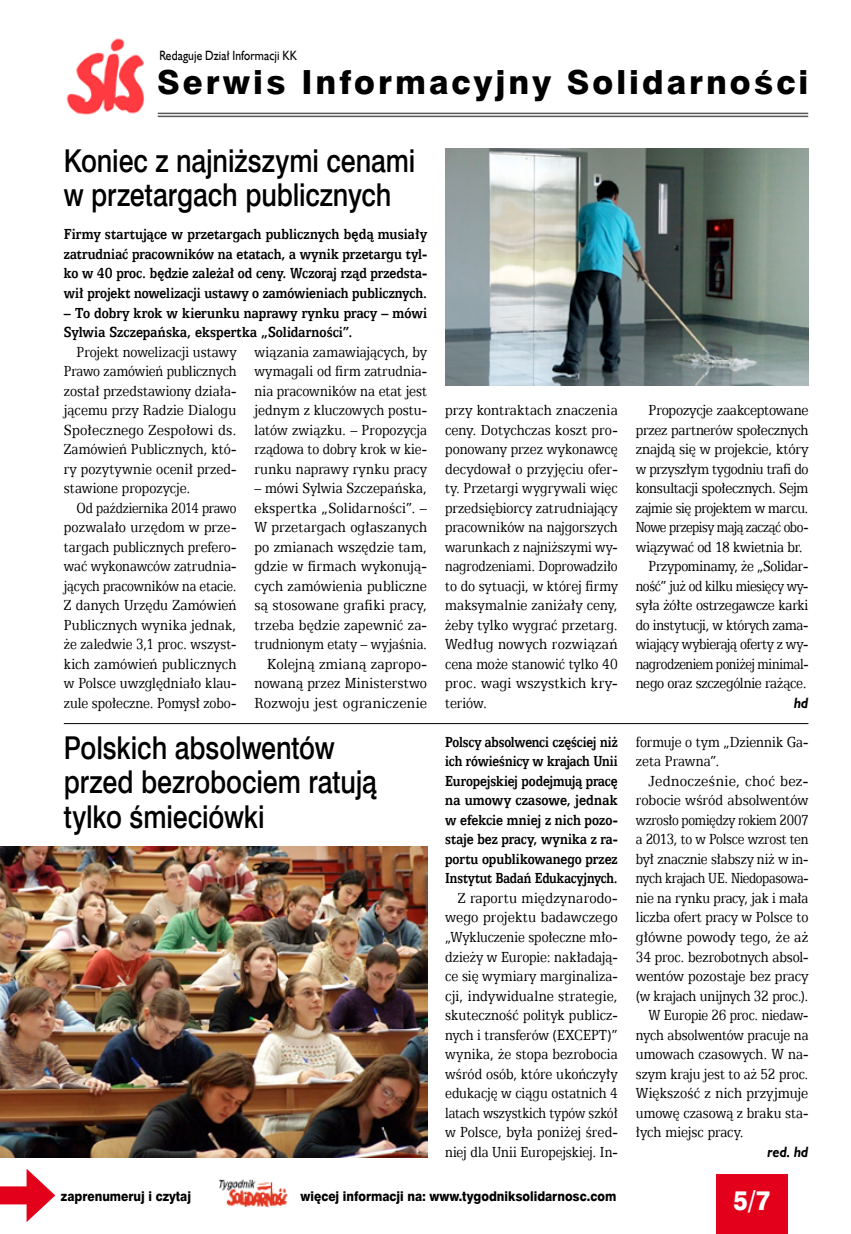
<style>
.page{position:relative;width:851px;height:1234px;background:#fff}
.page>*{position:absolute;margin:0;border:0;box-sizing:border-box;transform-origin:0 0}
.t1{font:33.3px "Swis 721 Hv EU";letter-spacing:.09em;color:#000}
.t2{font:31.5px/34.5px "Swis 721 Md EU";letter-spacing:-.005em;color:#000;scale:.85 1}
.t3{font:27px "Swis 721 Hv EU";color:#fff;scale:.9 1}
.t4{font:16.5px/19.5px "Egyptian 505 EU";letter-spacing:-.005em;color:#000;text-align:justify;scale:.85 1}
.t5{font:16.5px/19.5px "Egyptian 505 EU";letter-spacing:-.005em;color:#000;text-align:justify;scale:.87 1}
.t6{font:16.5px/19.5px "Egyptian 505 EU";letter-spacing:-.005em;color:#000;text-align:justify;scale:.81 1}
.t7{font:700 16.5px/19.5px "Egyptian 505 EU";color:#000;text-align:justify;scale:.85 1}
.t8{font:16.5px/19.5px "Egyptian 505 EU";letter-spacing:-.005em;color:#000;scale:.84 1}
.t9{font:700 16.5px/19.5px "Egyptian 505 EU";color:#000;text-align:justify;scale:.82 1}
.t10{font:16.5px "Egyptian 505 EU";letter-spacing:-.005em;color:#000;scale:.86 1}
.t11{font:16.5px "Egyptian 505 EU";letter-spacing:-.005em;color:#000;scale:.82 1}
.t12{font:16.5px "Egyptian 505 EU";letter-spacing:-.005em;color:#000;scale:.83 1}
.t13{font:16.5px "Egyptian 505 EU";letter-spacing:-.025em;color:#000;scale:.81 1}
.t14{font:16.5px "Egyptian 505 EU";letter-spacing:-.035em;color:#000;scale:.81 1}
.t15{font:16.5px "Egyptian 505 EU";letter-spacing:-.03em;color:#000;scale:.84 1}
.t16{font:16.5px "Egyptian 505 EU";letter-spacing:-.03em;color:#000;scale:.81 1}
.t17{font:16.5px "Egyptian 505 EU";letter-spacing:-.03em;color:#000;scale:.83 1}
.t18{font:16.5px "Egyptian 505 EU";letter-spacing:.02em;color:#000;scale:.89 1}
.t19{font:16.5px "Egyptian 505 EU";letter-spacing:-.005em;color:#000;scale:.89 1}
.t20{font:italic 700 15px "Humanst 521 EU";color:#000;scale:.9 1}
.t21{font:13.5px "Swis 721 Hv EU";color:#000;scale:.9 1}
.t22{font:13.5px "Humanst 521 EU";letter-spacing:.015em;color:#000;scale:.85 1}
</style>
<div class="page">
<div style="left:716px;top:1174px;width:72px;height:59px;background:#e2001a"></div>
<img style="left:219px;top:1179px;width:69px;height:27px">
<div style="left:0;top:1186px;width:38px;height:18px;background:#e2001a"></div>
<svg style="left:27px;top:1169px;width:28px;height:52px"></svg>
<img style="left:66px;top:38px;width:80px;height:77px">
<hr style="left:158px;top:113px;width:650px;height:1px;background:#58585a">
<hr style="left:158px;top:116px;width:650px;height:1px;background:#58585a">
<img style="left:445px;top:149px;width:363px;height:237px">
<img style="left:0;top:846px;width:427px;height:311px">
<hr style="left:64px;top:723px;width:744px;height:1px;background:#000">
<p class="t22" style="left:159px;top:47px;width:163px">Redaguje Dział Informacji KK</p>
<h1 class="t1" style="left:157px;top:62px;width:652px">Serwis Informacyjny Solidarności</h1>
<h2 class="t2" style="left:64px;top:145px;width:415px">Koniec z najniższymi cenami w przetargach publicznych</h2>
<p class="t7" style="left:64px;top:224px;width:429px">Firmy startujące w przetargach publicznych będą musiały zatrudniać pracowników na etatach, a wynik przetargu tyl&shy;ko w 40 proc. będzie zależał od ceny. Wczoraj rząd przedsta&shy;wił projekt nowelizacji ustawy o zamówieniach publicznych.</p>
<p class="t7" style="left:64px;top:302px;width:429px">– To dobry krok w kierunku naprawy rynku pracy – mówi<br>Sylwia Szczepańska, ekspertka „Solidarności”.</p>
<p class="t4" style="left:64px;top:341px;width:204px;text-indent:13px">Projekt nowelizacji ustawy Prawo zamówień publicznych został przedstawiony działa&shy;jącemu przy Radzie Dialogu Społecznego Zespołowi ds.<br>Zamówień Publicznych, któ&shy;ry pozytywnie ocenił przed&shy;stawione propozycje.</p>
<p class="t6" style="left:64px;top:497px;width:215px;text-indent:13px">Od października 2014 prawo pozwalało urzędom w prze&shy;targach publicznych prefero&shy;wać wykonawców zatrudnia&shy;jących pracowników na etacie.<br>Z danych Urzędu Zamówień Publicznych wynika jednak, że zaledwie 3,1 proc. wszyst&shy;kich zamówień publicznych w Polsce uwzględniało klau&shy;zule społeczne. Pomysł zobo-</p>
<p class="t4" style="left:254px;top:341px;width:204px">wiązania zamawiających, by wymagali od firm zatrudnia&shy;nia pracowników na etat jest jednym z kluczowych postu&shy;latów związku. – Propozycja rządowa to dobry krok w kie&shy;runku naprawy rynku pracy</p>
<p class="t4" style="left:254px;top:478px;width:204px;text-align:right">– mówi Sylwia Szczepańska, ekspertka „Solidarności”. –<br>W przetargach ogłaszanych po zmianach wszędzie tam, gdzie w firmach wykonują&shy;cych zamówienia publiczne są stosowane grafiki pracy, trzeba będzie zapewnić za&shy;trudnionym etaty – wyjaśnia.<br>Kolejną zmianą zapropo&shy;nowaną przez Ministerstwo<br>Rozwoju jest ograniczenie</p>
<p class="t5" style="left:445px;top:400px;width:200px">przy kontraktach znaczenia ceny. Dotychczas koszt pro&shy;ponowany przez wykonawcę decydował o przyjęciu ofer&shy;ty. Przetargi wygrywali więc przedsiębiorcy zatrudniający pracowników na najgorszych warunkach z najniższymi wy&shy;nagrodzeniami. Doprowadziło to do sytuacji, w której firmy maksymalnie zaniżały ceny, żeby tylko wygrać przetarg.<br>Według nowych rozwiązań cena może stanowić tylko 40 proc. wagi wszystkich kry&shy;teriów.</p>
<p class="t10" style="left:648px;top:400px;width:187px">Propozycje zaakceptowane</p>
<p class="t10" style="left:635px;top:420px;width:202px">przez partnerów społecznych</p>
<p class="t5" style="left:635px;top:439px;width:200px">znajdą się w projekcie, który</p>
<p class="t8" style="left:635px;top:458px;width:207px">w przyszłym tygodniu trafi do</p>
<p class="t4" style="left:635px;top:478px;width:204px">konsultacji społecznych. Sejm</p>
<p class="t17" style="left:635px;top:498px;width:209px">zajmie się projektem w marcu.</p>
<p class="t14" style="left:635px;top:517px;width:214px">Nowe przepisy mają zacząć obo-</p>
<p class="t4" style="left:635px;top:536px;width:198px">wiązywać od 18 kwietnia br.</p>
<p class="t8" style="left:648px;top:556px;width:192px">Przypominamy, że „Solidar-</p>
<p class="t11" style="left:635px;top:576px;width:212px">ność” już od kilku miesięcy wy-</p>
<p class="t4" style="left:635px;top:595px;width:204px">syła żółte ostrzegawcze karki</p>
<p class="t8" style="left:635px;top:614px;width:207px">do instytucji, w których zama-</p>
<p class="t15" style="left:635px;top:634px;width:207px">wiający wybierają oferty z wy-</p>
<p class="t13" style="left:635px;top:654px;width:214px">nagrodzeniem poniżej minimal-</p>
<p class="t4" style="left:635px;top:673px;width:202px">nego oraz szczególnie rażące.</p>
<p class="t20" style="left:794px;top:693px;width:17px">hd</p>
<h2 class="t2" style="left:64px;top:732px;width:370px">Polskich absolwentów przed bezrobociem ratują tylko śmieciówki</h2>
<p class="t9" style="left:445px;top:731px;width:212px">Polscy absolwenci częściej niż ich rówieśnicy w krajach Unii Europejskiej podejmują pracę na umowy czasowe, jednak w efekcie mniej z nich pozo&shy;staje bez pracy, wynika z ra&shy;portu opublikowanego przez Instytut Badań Edukacyjnych.</p>
<p class="t5" style="left:445px;top:887px;width:200px;text-indent:13px">Z raportu międzynarodo&shy;wego projektu badawczego „Wykluczenie społeczne mło&shy;dzieży w Europie: nakładają&shy;ce się wymiary marginaliza&shy;cji, indywidualne strategie, skuteczność polityk publicz&shy;nych i transferów (EXCEPT)” wynika, że stopa bezrobocia wśród osób, które ukończyły edukację w ciągu ostatnich 4 latach wszystkich typów szkół w Polsce, była poniżej śred&shy;niej dla Unii Europejskiej. In-</p>
<p class="t21" style="left:61px;top:1187px;width:146px">zaprenumeruj i czytaj</p>
<p class="t21" style="left:300px;top:1187px;width:352px">więcej informacji na: www.tygodniksolidarnosc.com</p>
<p class="t8" style="left:635px;top:731px;width:207px">formuje o tym „Dziennik Ga&shy;zeta Prawna”.</p>
<p class="t18" style="left:648px;top:771px;width:181px">Jednocześnie, choć bez-</p>
<p class="t5" style="left:635px;top:790px;width:200px">robocie wśród absolwentów</p>
<p class="t6" style="left:635px;top:809px;width:214px">wzrosło pomiędzy rokiem 2007</p>
<p class="t12" style="left:635px;top:829px;width:209px">a 2013, to w Polsce wzrost ten</p>
<p class="t8" style="left:635px;top:848px;width:207px">był znacznie słabszy niż w in-</p>
<p class="t16" style="left:635px;top:868px;width:214px">nych krajach UE. Niedopasowa-</p>
<p class="t8" style="left:635px;top:887px;width:207px">nie na rynku pracy, jak i mała</p>
<p class="t4" style="left:635px;top:907px;width:204px">liczba ofert pracy w Polsce to</p>
<p class="t19" style="left:635px;top:927px;width:195px">główne powody tego, że aż</p>
<p class="t4" style="left:635px;top:946px;width:204px">34 proc. bezrobotnych absol-</p>
<p class="t5" style="left:635px;top:965px;width:200px">wentów pozostaje bez pracy</p>
<p class="t8" style="left:635px;top:985px;width:207px">(w krajach unijnych 32 proc.).</p>
<p class="t11" style="left:648px;top:1005px;width:196px">W Europie 26 proc. niedaw-</p>
<p class="t12" style="left:635px;top:1024px;width:209px">nych absolwentów pracuje na</p>
<p class="t4" style="left:635px;top:1043px;width:204px">umowach czasowych. W na-</p>
<p class="t8" style="left:635px;top:1063px;width:207px">szym kraju jest to aż 52 proc.</p>
<p class="t5" style="left:635px;top:1082px;width:200px">Większość z nich przyjmuje</p>
<p class="t8" style="left:635px;top:1102px;width:207px">umowę czasową z braku sta-</p>
<p class="t4" style="left:635px;top:1121px;width:128px">łych miejsc pracy.</p>
<p class="t20" style="left:767px;top:1141px;width:47px">red. hd</p>
<h3 class="t3" style="left:733px;top:1183px;width:42px">5/7</h3>
</div>
